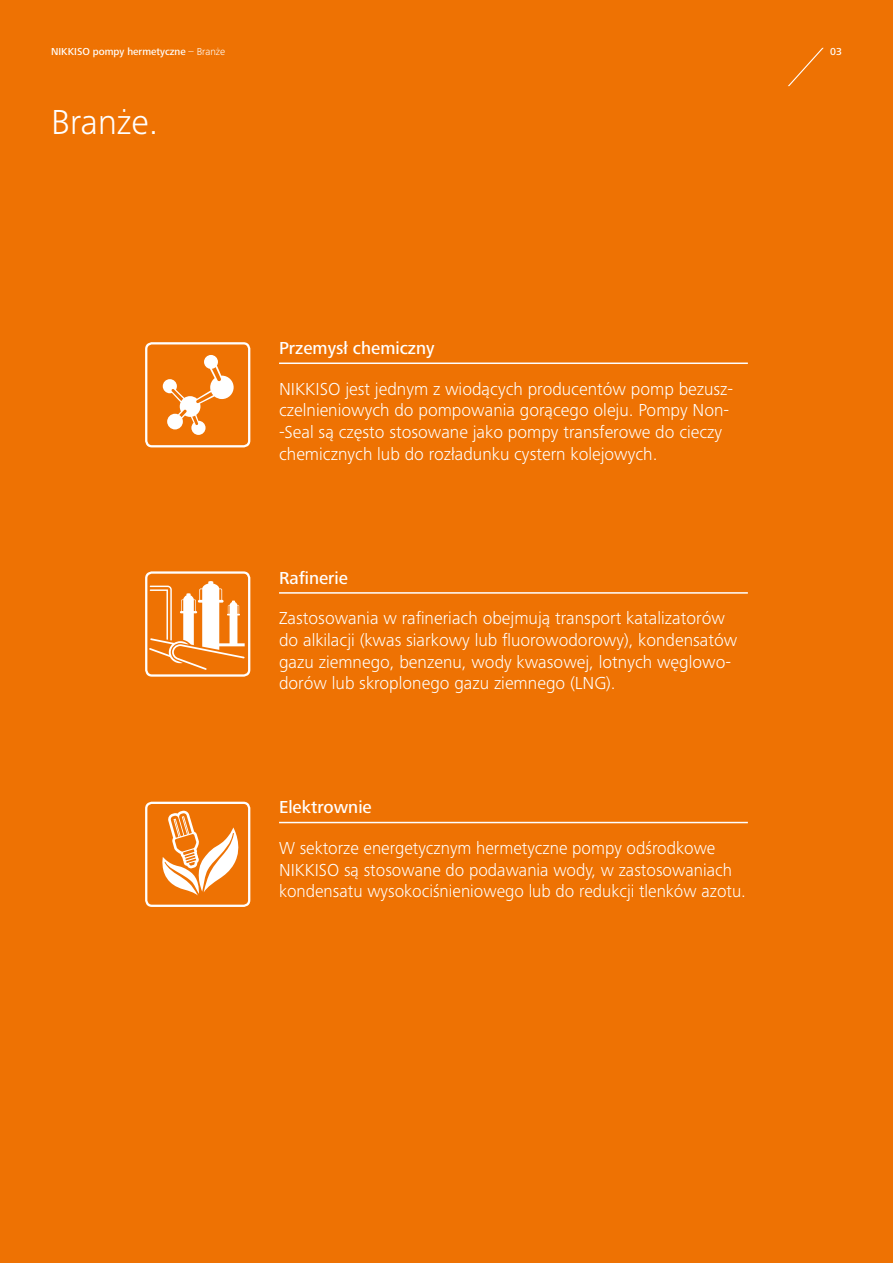
<style>
.page{position:relative;width:893px;height:1263px;background:#ee7203}
.page>*{position:absolute;margin:0;border:0;box-sizing:border-box;transform-origin:0 0}
.t1{font:300 36px "Frutiger Next LTW1 G";color:#fff}
.t2{font:300 18px/21.6px "Frutiger Next LTW1 G";color:#fff}
.t3{font:500 18px "Frutiger Next LTW1 G";color:#fff}
.t4{font:500 10.5px "Frutiger Next LTW1 G";color:#fff}
.s1{font-weight:300}
</style>
<div class="page">
<hr style="left:279px;top:362px;width:469px;height:2px;background:#fff">
<hr style="left:279px;top:592px;width:469px;height:2px;background:#fff">
<hr style="left:279px;top:822px;width:469px;height:1px;background:#fff">
<svg style="left:788px;top:47px;width:36px;height:40px"></svg>
<svg style="left:145px;top:802px;width:105px;height:105px"></svg>
<svg style="left:145px;top:571px;width:105px;height:106px"></svg>
<svg style="left:145px;top:342px;width:105px;height:105px"></svg>
<p class="t4" style="left:51px;top:46px;width:176px">NIKKISO pompy hermetyczne <span class="s1">– Branże</span></p>
<p class="t4" style="left:830px;top:46px;width:13px">03</p>
<h1 class="t1" style="left:51px;top:101px;width:109px">Branże.</h1>
<p class="t3" style="left:279px;top:338px;width:157px">Przemysł chemiczny</p>
<p class="t2" style="left:279px;top:378px;width:456px">NIKKISO jest jednym z wiodących producentów pomp bezusz&shy;czelnieniowych do pompowania gorącego oleju. Pompy Non--Seal są często stosowane jako pompy transferowe do cieczy chemicznych lub do rozładunku cystern kolejowych.</p>
<p class="t3" style="left:279px;top:567px;width:71px">Rafinerie</p>
<p class="t2" style="left:279px;top:608px;width:460px">Zastosowania w rafineriach obejmują transport katalizatorów do alkilacji (kwas siarkowy lub fluorowodorowy), kondensatów gazu ziemnego, benzenu, wody kwasowej, lotnych węglowo&shy;dorów lub skroplonego gazu ziemnego (LNG).</p>
<p class="t3" style="left:279px;top:797px;width:94px">Elektrownie</p>
<p class="t2" style="left:279px;top:837px;width:468px">W sektorze energetycznym hermetyczne pompy odśrodkowe<br>NIKKISO są stosowane do podawania wody, w zastosowaniach kondensatu wysokociśnieniowego lub do redukcji tlenków azotu.</p>
</div>
